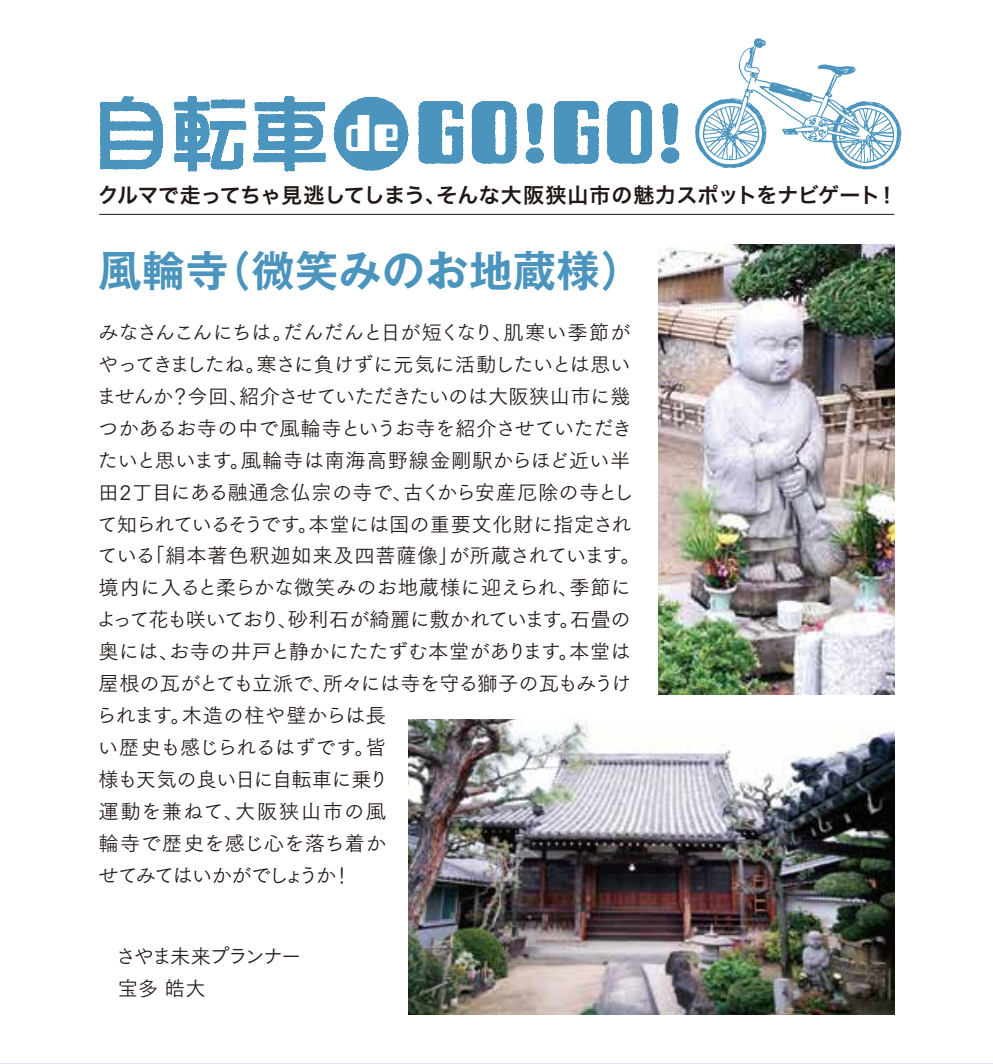
<style>
.page{position:relative;width:993px;height:1064px;background:#fff}
.page>*{position:absolute;margin:0;border:0;box-sizing:border-box;transform-origin:0 0}
.t1{font:43.43px "CHECK01 AL";color:#fff}
.t2{font:700 42.75px "Gothic MB101 Pro De";letter-spacing:.02em;color:#4a94bd}
.t3{font:20.93px "Hira Kaku Pro W6";color:#221815}
.t4{font:20.25px/31.9px "Tsuku Go Pro R";letter-spacing:-.02em;color:#221815}
.t5{font:20.25px/31.9px "Tsuku Go Pro R";letter-spacing:-.09em;color:#221815}
</style>
<div class="page">
<img style="left:408px;top:720px;width:486px;height:294px">
<svg style="left:695px;top:38px;width:206px;height:131px"></svg>
<svg style="left:418px;top:101px;width:46px;height:63px"></svg>
<svg style="left:471px;top:100px;width:46px;height:64px"></svg>
<svg style="left:525px;top:103px;width:19px;height:61px"></svg>
<svg style="left:553px;top:100px;width:46px;height:64px"></svg>
<svg style="left:607px;top:100px;width:45px;height:64px"></svg>
<svg style="left:661px;top:104px;width:18px;height:60px"></svg>
<svg style="left:333px;top:97px;width:76px;height:74px"></svg>
<svg style="left:100px;top:96px;width:63px;height:74px"></svg>
<svg style="left:174px;top:96px;width:72px;height:76px"></svg>
<svg style="left:253px;top:96px;width:73px;height:76px"></svg>
<hr style="left:99px;top:214px;width:795px;height:1px;background:#221815">
<img style="left:659px;top:244px;width:235px;height:450px">
<h1 class="t1" style="left:346px;top:111px;width:58px">de</h1>
<p class="t3" style="left:98px;top:176px;width:801px">クルマで走ってちゃ見逃してしまう、そんな大阪狭山市の魅力スポットをナビゲート！</p>
<h2 class="t2" style="left:99px;top:235px;width:546px">風輪寺（微笑みのお地蔵様）</h2>
<p class="t4" style="left:96px;top:314px;width:546px">みなさんこんにちは。だんだんと日が短くなり、肌寒い季節がやってきましたね。寒さに負けずに元気に活動したいとは思いませんか？今回、紹介させていただきたいのは大阪狭山市に幾つかあるお寺の中で風輪寺というお寺を紹介させていただきたいと思います。風輪寺は南海高野線金剛駅からほど近い半田2丁目にある融通念仏宗の寺で、古くから安産厄除の寺として知られているそうです。本堂には国の重要文化財に指定されている「絹本著色釈迦如来及四菩薩像」が所蔵されています。境内に入ると柔らかな微笑みのお地蔵様に迎えられ、季節によって花も咲いており、砂利石が綺麗に敷かれています。石畳の奥には、お寺の井戸と静かにたたずむ本堂があります。本堂は屋根の瓦がとても立派で、所々には寺を守る獅子の瓦もみうけられます。木造の柱や壁からは長<br>い歴史も感じられるはずです。皆<br>様も天気の良い日に自転車に乗り<br>運動を兼ねて、大阪狭山市の風<br>輪寺で歴史を感じ心を落ち着か<br>せてみてはいかがでしょうか！</p>
<p class="t5" style="left:116px;top:938px;width:187px">さやま未来プランナー宝多 皓大</p>
</div>
